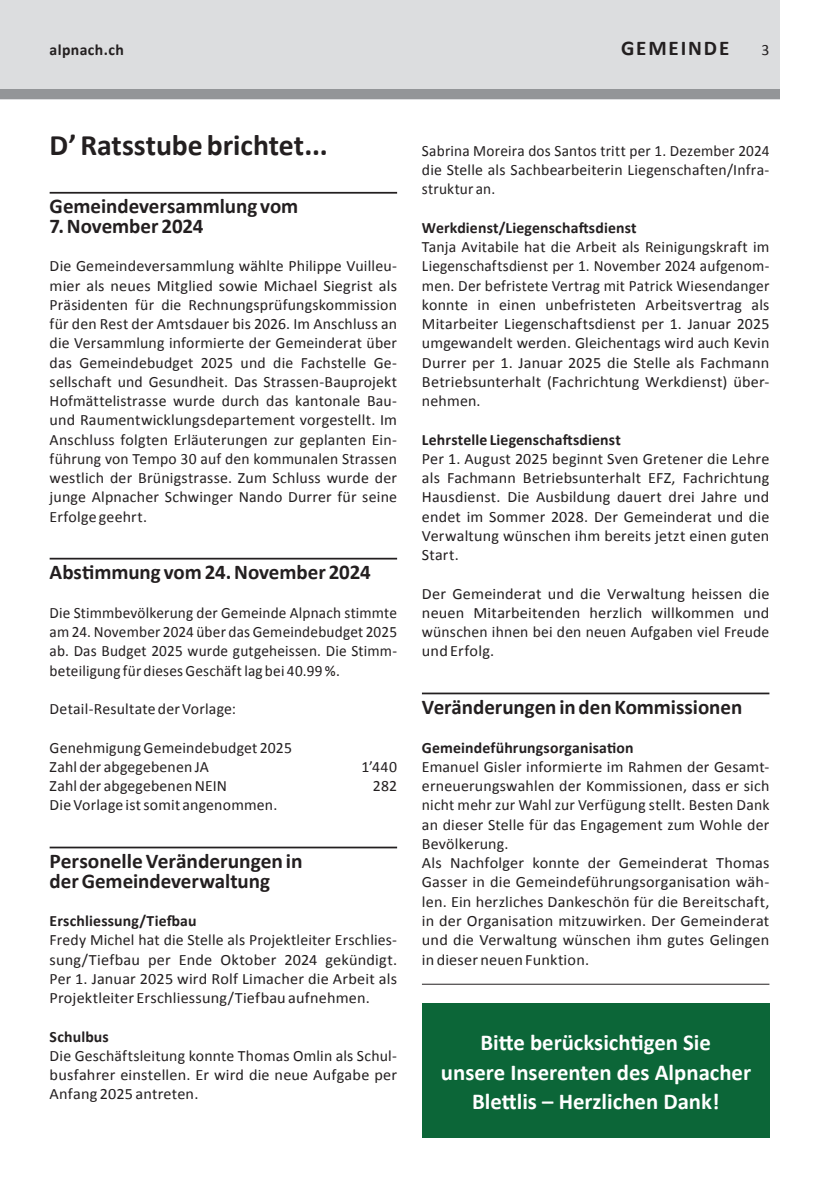
<style>
.page{position:relative;width:829px;height:1191px;background:#fff}
.page>*{position:absolute;margin:0;border:0;box-sizing:border-box;transform-origin:0 0}
.t1{font:700 29.75px "Calibri";letter-spacing:-.005em;color:#231f20}
.t2{font:700 22.75px/29.8px "Calibri";color:#fff;text-align:center}
.t3{font:700 21px/19.2px "Calibri";color:#231f20}
.t4{font:700 21px "Calibri";letter-spacing:.09em;color:#231f20}
.t5{font:15.75px/19.2px "Calibri";letter-spacing:.01em;color:#231f20;text-align:justify}
.t6{font:700 15.75px "Calibri";letter-spacing:.01em;color:#231f20}
</style>
<div class="page">
<div style="left:0;top:0;width:779px;height:99px;background:#dcdddf"></div>
<div style="left:0;top:89px;width:779px;height:10px;background:#939598"></div>
<hr style="left:50px;top:192px;width:347px;height:2px;background:#231f20">
<hr style="left:50px;top:558px;width:347px;height:1px;background:#231f20">
<hr style="left:50px;top:846px;width:347px;height:2px;background:#231f20">
<hr style="left:422px;top:692px;width:347px;height:2px;background:#231f20">
<hr style="left:422px;top:983px;width:347px;height:1px;background:#231f20">
<div style="left:422px;top:1003px;width:347px;height:134px;background:#0c6638"></div>
<p class="t6" style="left:50px;top:40px;width:76px">alpnach.ch</p>
<h3 class="t4" style="left:621px;top:35px;width:110px">GEMEINDE</h3>
<p class="t5" style="left:761px;top:40px;width:9px">3</p>
<h1 class="t1" style="left:50px;top:126px;width:280px">D’ Ratsstube brichtet...</h1>
<h3 class="t3" style="left:50px;top:197px;width:250px">Gemeindeversammlung vom</h3>
<h3 class="t3" style="left:50px;top:216px;width:155px">7. November 2024</h3>
<p class="t5" style="left:50px;top:256px;width:349px">Die Gemeindeversammlung wählte Philippe Vuilleu&shy;mier als neues Mitglied sowie Michael Siegrist als Präsidenten für die Rechnungsprüfungskommission für den Rest der Amtsdauer bis 2026. Im Anschluss an die Versammlung informierte der Gemeinderat über das Gemeindebudget 2025 und die Fachstelle Ge&shy;sellschaft und Gesundheit. Das Strassen-Bauprojekt Hofmättelistrasse wurde durch das kantonale Bau&shy;und Raumentwicklungsdepartement vorgestellt. Im Anschluss folgten Erläuterungen zur geplanten Ein&shy;führung von Tempo 30 auf den kommunalen Strassen westlich der Brünigstrasse. Zum Schluss wurde der junge Alpnacher Schwinger Nando Durrer für seine Erfolge geehrt.</p>
<h3 class="t3" style="left:50px;top:563px;width:323px">Abstimmung vom 24. November 2024</h3>
<p class="t5" style="left:50px;top:603px;width:349px">Die Stimmbevölkerung der Gemeinde Alpnach stimmte am 24. November 2024 über das Gemeindebudget 2025 ab. Das Budget 2025 wurde gutgeheissen. Die Stimm&shy;beteiligung für dieses Geschäft lag bei 40.99 %.</p>
<p class="t5" style="left:50px;top:699px;width:188px">Detail-Resultate der Vorlage:</p>
<p class="t5" style="left:50px;top:738px;width:244px">Genehmigung Gemeindebudget 2025<br>Zahl der abgegebenen JA</p>
<p class="t5" style="left:361px;top:757px;width:37px">1’440</p>
<p class="t5" style="left:50px;top:776px;width:179px">Zahl der abgegebenen NEIN</p>
<p class="t5" style="left:373px;top:776px;width:26px">282</p>
<p class="t5" style="left:50px;top:795px;width:229px">Die Vorlage ist somit angenommen.</p>
<h3 class="t3" style="left:50px;top:851px;width:254px">Personelle Veränderungen in der Gemeindeverwaltung</h3>
<p class="t6" style="left:50px;top:910px;width:148px">Erschliessung/Tiefbau</p>
<p class="t5" style="left:50px;top:930px;width:349px">Fredy Michel hat die Stelle als Projektleiter Erschlies&shy;sung/Tiefbau per Ende Oktober 2024 gekündigt.<br>Per 1. Januar 2025 wird Rolf Limacher die Arbeit als Projektleiter Erschliessung/Tiefbau aufnehmen.</p>
<p class="t6" style="left:50px;top:1026px;width:61px">Schulbus</p>
<p class="t5" style="left:50px;top:1046px;width:349px">Die Geschäftsleitung konnte Thomas Omlin als Schul&shy;busfahrer einstellen. Er wird die neue Aufgabe per Anfang 2025 antreten.</p>
<p class="t5" style="left:422px;top:141px;width:349px">Sabrina Moreira dos Santos tritt per 1. Dezember 2024 die Stelle als Sachbearbeiterin Liegenschaften/Infra&shy;struktur an.</p>
<p class="t6" style="left:422px;top:217px;width:216px">Werkdienst/Liegenschaftsdienst</p>
<p class="t5" style="left:422px;top:237px;width:349px">Tanja Avitabile hat die Arbeit als Reinigungskraft im Liegenschaftsdienst per 1. November 2024 aufgenom&shy;men. Der befristete Vertrag mit Patrick Wiesendanger konnte in einen unbefristeten Arbeitsvertrag als Mitarbeiter Liegenschaftsdienst per 1. Januar 2025 umgewandelt werden. Gleichentags wird auch Kevin Durrer per 1. Januar 2025 die Stelle als Fachmann Betriebsunterhalt (Fachrichtung Werkdienst) über&shy;nehmen.</p>
<p class="t6" style="left:422px;top:429px;width:200px">Lehrstelle Liegenschaftsdienst</p>
<p class="t5" style="left:422px;top:449px;width:349px">Per 1. August 2025 beginnt Sven Gretener die Lehre als Fachmann Betriebsunterhalt EFZ, Fachrichtung Hausdienst. Die Ausbildung dauert drei Jahre und endet im Sommer 2028. Der Gemeinderat und die Verwaltung wünschen ihm bereits jetzt einen guten Start.</p>
<p class="t5" style="left:422px;top:584px;width:349px">Der Gemeinderat und die Verwaltung heissen die neuen Mitarbeitenden herzlich willkommen und wünschen ihnen bei den neuen Aufgaben viel Freude und Erfolg.</p>
<h3 class="t3" style="left:422px;top:697px;width:322px">Veränderungen in den Kommissionen</h3>
<p class="t6" style="left:422px;top:737px;width:213px">Gemeindeführungsorganisation</p>
<p class="t5" style="left:422px;top:757px;width:349px;text-align:left">Emanuel Gisler informierte im Rahmen der Gesamt&shy;erneuerungswahlen der Kommissionen, dass er sich nicht mehr zur Wahl zur Verfügung stellt. Besten Dank an dieser Stelle für das Engagement zum Wohle der Bevölkerung.<br>Als Nachfolger konnte der Gemeinderat Thomas Gasser in die Gemeindeführungsorganisation wäh&shy;len. Ein herzliches Dankeschön für die Bereitschaft, in der Organisation mitzuwirken. Der Gemeinderat und die Verwaltung wünschen ihm gutes Gelingen in dieser neuen Funktion.</p>
<h2 class="t2" style="left:441px;top:1027px;width:312px">Bitte berücksichtigen Sie<br>unsere Inserenten des Alpnacher<br>Blettlis – Herzlichen Dank!</h2>
</div>
